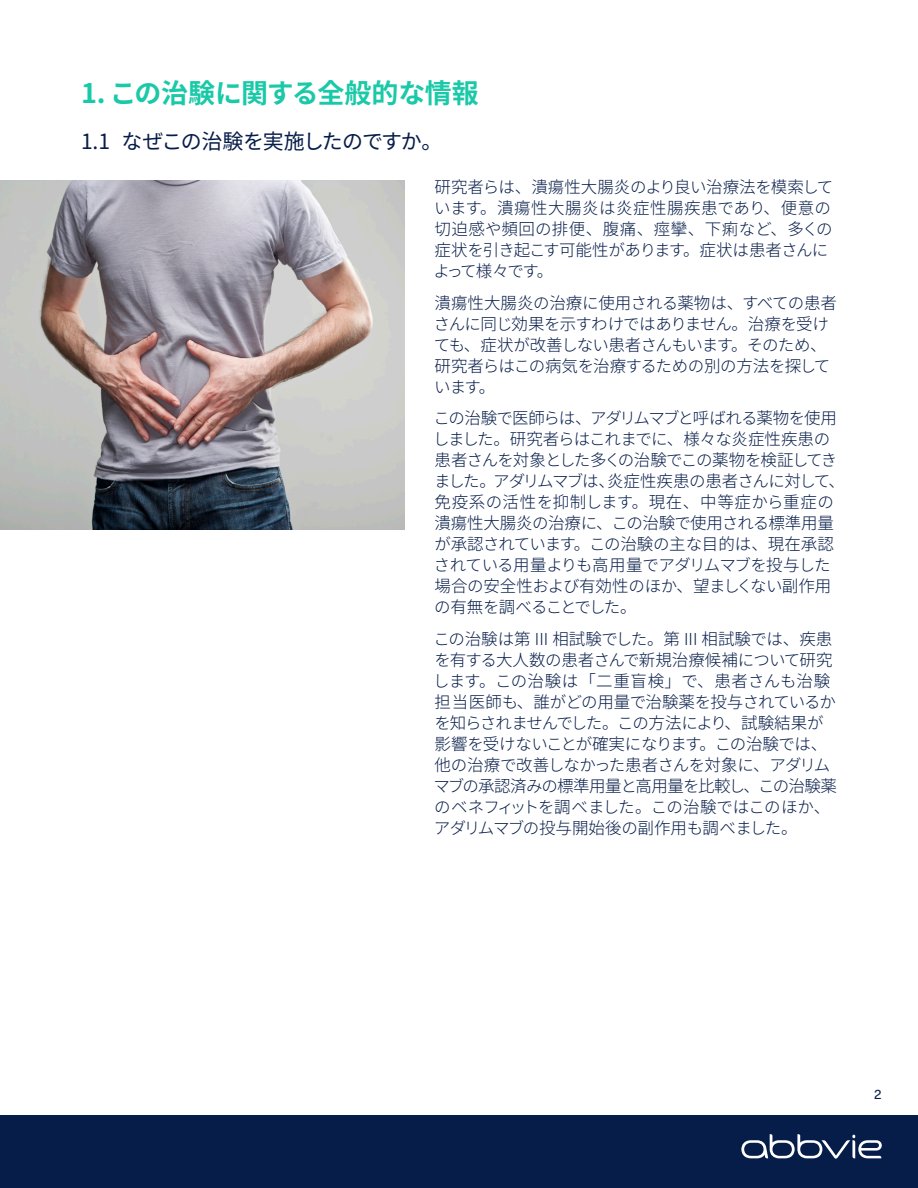
<style>
.page{position:relative;width:918px;height:1188px;background:#fff}
.page>*{position:absolute;margin:0;border:0;box-sizing:border-box;transform-origin:0 0}
.Hd_1{font:700 27px "Noto Sans CJ Kjp";letter-spacing:-.015em;color:#1ac9a8}
.Sub_Hd_1{font:21px "Noto Sans CJ Kjp";letter-spacing:-.055em;color:#071d49}
.Body_1{font:300 16.5px/21px "Noto Sans CJ Kjp";letter-spacing:-.03em;color:#071d49}
.Body_1-2{font:300 16.5px/21px "Noto Sans CJ Kjp";color:#071d49}
.t1{font:13.5px "Neue Haas Unica Pro";color:#071d49}
</style>
<div class="page">
<img style="left:0;top:180px;width:405px;height:349px">
<div style="left:0;top:1115px;width:918px;height:73px;background:#071d49"></div>
<svg style="left:741px;top:1134px;width:141px;height:25px"></svg>
<p class="Hd_1" style="left:81px;top:77px;width:399px">1. この治験に関する全般的な情報</p>
<p class="Sub_Hd_1" style="left:81px;top:130px;width:363px">1.1 なぜこの治験を実施したのですか。</p>
<p class="Body_1-2" style="left:434px;top:177px;width:401px">研究者らは、潰瘍性大腸炎のより良い治療法を模索しています。潰瘍性大腸炎は炎症性腸疾患であり、便意の切迫感や頻回の排便、腹痛、痙攣、下痢など、多くの症状を引き起こす可能性があります。症状は患者さんによって様々です。</p>
<p class="Body_1" style="left:434px;top:293px;width:405px">潰瘍性大腸炎の治療に使用される薬物は、すべての患者さんに同じ効果を示すわけではありません。治療を受けても、症状が改善しない患者さんもいます。そのため、研究者らはこの病気を治療するための別の方法を探しています。</p>
<p class="Body_1" style="left:433px;top:408px;width:413px">この治験で医師らは、アダリムマブと呼ばれる薬物を使用しました。研究者らはこれまでに、様々な炎症性疾患の患者さんを対象とした多くの治験でこの薬物を検証してきました。アダリムマブは、炎症性疾患の患者さんに対して、免疫系の活性を抑制します。現在、中等症から重症の潰瘍性大腸炎の治療に、この治験で使用される標準用量が承認されています。この治験の主な目的は、現在承認されている用量よりも高用量でアダリムマブを投与した場合の安全性および有効性のほか、望ましくない副作用の有無を調べることでした。</p>
<p class="Body_1" style="left:433px;top:629px;width:405px">この治験は第 III 相試験でした。第 III 相試験では、疾患を有する大人数の患者さんで新規治療候補について研究します。この治験は「二重盲検」で、患者さんも治験担当医師も、誰がどの用量で治験薬を投与されているかを知らされませんでした。この方法により、試験結果が影響を受けないことが確実になります。この治験では、他の治療で改善しなかった患者さんを対象に、アダリムマブの承認済みの標準用量と高用量を比較し、この治験薬のベネフィットを調べました。この治験ではこのほか、アダリムマブの投与開始後の副作用も調べました。</p>
<p class="t1" style="left:874px;top:1086px;width:9px">2</p>
</div>
